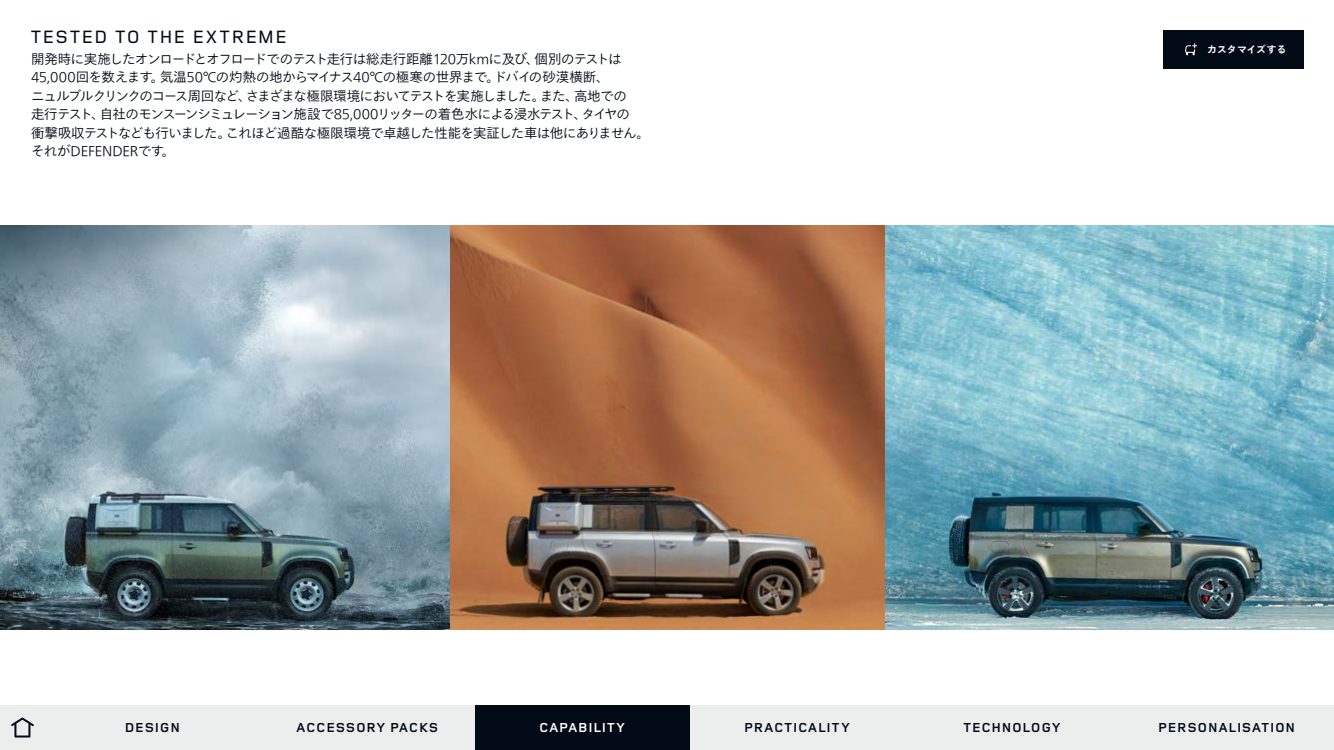
<style>
.page{position:relative;width:1334px;height:750px;background:#fff}
.page>*{position:absolute;margin:0;border:0;box-sizing:border-box;transform-origin:0 0}
.t1{font:500 18.5px "Land Rover Wide";letter-spacing:.01em;color:#020a16}
.t2{font:300 13.5px/18.5px "Tazugane Gothic Std N";letter-spacing:-.055em;color:#020a16}
.t3{font:700 13.5px "Land Rover Wide";color:#020a16}
.t4{font:700 13.5px "Land Rover Wide";color:#fff}
.t5{font:700 9.8px "Tazugane Gothic Std N";letter-spacing:.015em;color:#fff}
</style>
<div class="page">
<img style="left:0;top:225px;width:1334px;height:405px">
<div style="left:0;top:705px;width:1334px;height:45px;background:#eceded"></div>
<div style="left:1164px;top:30px;width:140px;height:39px;background:#020a16"></div>
<svg style="left:1185px;top:43px;width:12px;height:12px"></svg>
<svg style="left:11px;top:717px;width:23px;height:21px"></svg>
<div style="left:475px;top:705px;width:215px;height:45px;background:#020a16"></div>
<h1 class="t1" style="left:30px;top:24px;width:259px">TESTED TO THE EXTREME</h1>
<p class="t2" style="left:31px;top:50px;width:620px">開発時に実施したオンロードとオフロードでのテスト走行は総走行距離120万kmに及び、個別のテストは45,000回を数えます。気温50℃の灼熱の地からマイナス40℃の極寒の世界まで。ドバイの砂漠横断、<br>ニュルブルクリンクのコース周回など、さまざまな極限環境においてテストを実施しました。また、高地での<br>走行テスト、自社のモンスーンシミュレーション施設で85,000リッターの着色水による浸水テスト、タイヤの<br>衝撃吸収テストなども行いました。これほど過酷な極限環境で卓越した性能を実証した車は他にありません。それがDEFENDERです。</p>
<p class="t5" style="left:1207px;top:43px;width:81px">カスタマイズする</p>
<p class="t4" style="left:539px;top:718px;width:88px">CAPABILITY</p>
<p class="t3" style="left:125px;top:718px;width:57px">DESIGN</p>
<p class="t3" style="left:296px;top:718px;width:144px">ACCESSORY PACKS</p>
<p class="t3" style="left:744px;top:718px;width:108px">PRACTICALITY</p>
<p class="t3" style="left:963px;top:718px;width:100px">TECHNOLOGY</p>
<p class="t3" style="left:1158px;top:718px;width:139px">PERSONALISATION</p>
</div>
